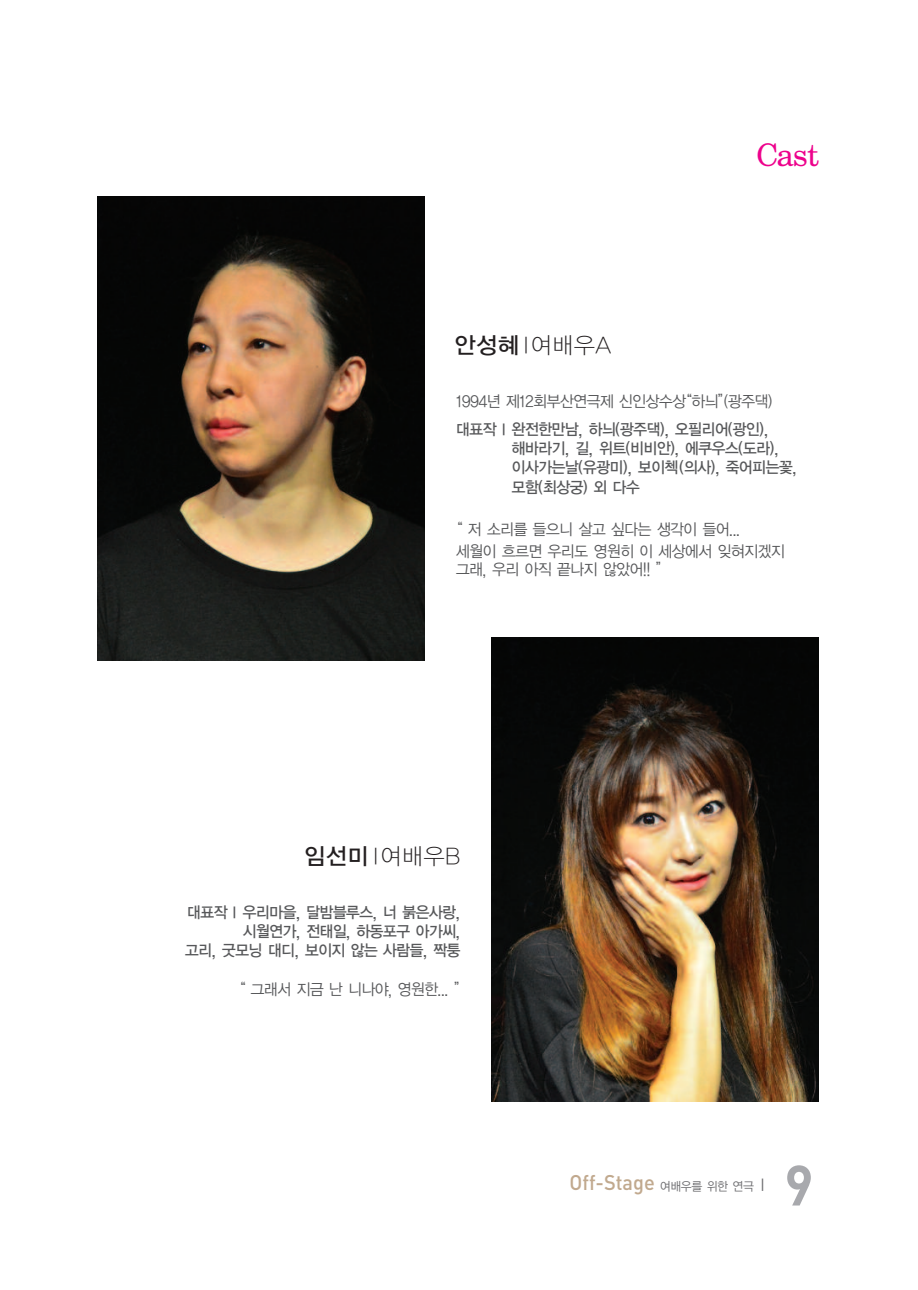
<style>
.page{position:relative;width:918px;height:1290px;background:#fff}
.page>*{position:absolute;margin:0;border:0;box-sizing:border-box;transform-origin:0 0}
.t1{font:31.5px "Y Mj O14";color:#ed028c}
.t2{font:22.75px "YGO11";letter-spacing:-.05em;color:#231f20}
.t3{font:500 21px "DIN";color:#c1a98e;scale:.95 1}
.t4{font:15.75px/19.2px "YGO13";letter-spacing:-.11em;color:#57585a;scale:.95 1}
.t5{font:15.75px/22.8px "YGO12";letter-spacing:-.11em;color:#57585a;scale:.95 1}
.s1{font-family:"YGO13"}
.s2{font-family:"YGO12";font-weight:400;font-size:12.25px;color:#6b6b6e}
</style>
<div class="page">
<svg style="left:787px;top:1165px;width:24px;height:40px"></svg>
<img style="left:97px;top:197px;width:328px;height:463px">
<img style="left:491px;top:637px;width:328px;height:464px">
<h1 class="t1" style="left:756px;top:135px;width:66px">Cast</h1>
<h2 class="t2" style="left:454px;top:331px;width:160px"><span class="s1">안성혜</span> I여배우A</h2>
<p class="t5" style="left:455px;top:390px;width:336px">1994년 제12회부산연극제 신인상수상“하늬”(광주댁)</p>
<p class="t4" style="left:511px;top:419px;width:303px;text-indent:-56px">대표작 I 완전한만남, 하늬(광주댁), 오필리어(광인), 해바라기, 길, 위트(비비안), 에쿠우스(도라), 이사가는날(유광미), 보이첵(의사), 죽어피는꽃, 모함(최상궁) 외 다수</p>
<p class="t5" style="left:455px;top:517px;width:348px;text-indent:-7px">“ 저 소리를 들으니 살고 싶다는 생각이 들어... 세월이 흐르면 우리도 영원히 이 세상에서 잊혀지겠지</p>
<p class="t5" style="left:455px;top:558px;width:228px">그래, 우리 아직 끝나지 않았어!! ”</p>
<h2 class="t2" style="left:303px;top:842px;width:159px"><span class="s1">임선미</span> I여배우B</h2>
<p class="t4" style="left:185px;top:902px;width:293px;text-align:right">대표작 I 우리마을, 달밤블루스, 너 붉은사랑, 시월연가, 전태일, 하동포구 아가씨,<br>고리, 굿모닝 대디, 보이지 않는 사람들, 짝퉁</p>
<p class="t5" style="left:231px;top:978px;width:251px">“ 그래서 지금 난 니나야, 영원한... ”</p>
<h3 class="t3" style="left:569px;top:1170px;width:209px">Off-Stage <span class="s2">여배우를 위한 연극</span> <sup>⎢</sup></h3>
</div>
